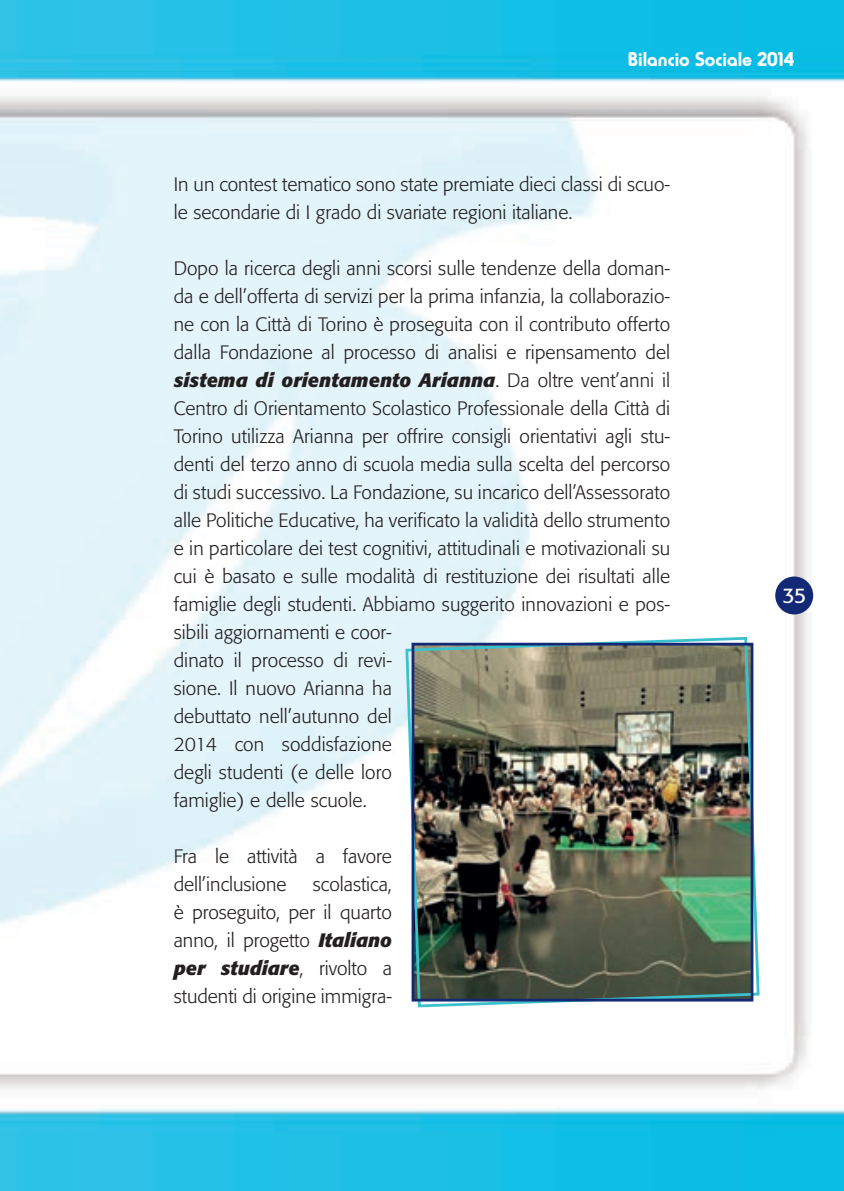
<style>
.page{position:relative;width:844px;height:1191px;background:#fff}
.page>*{position:absolute;margin:0;border:0;box-sizing:border-box;transform-origin:0 0}
.t1{font:700 21px "Horatio D";color:#fff}
.t2{font:21px "Formata";color:#fff}
.t3{font:300 19.25px/28px "Formata";letter-spacing:.005em;color:#231f20}
.s1{font-weight:700;font-style:italic}
</style>
<div class="page">
<img style="left:0;top:0;width:843px;height:1191px">
<div style="left:775px;top:576px;width:38px;height:38px;background:#142975;border-radius:50%"></div>
<img style="left:404px;top:635px;width:356px;height:373px">
<div style="left:411px;top:643px;width:342px;height:358px;border:3px solid #142975"></div>
<p class="t1" style="left:627px;top:47px;width:168px">Bilancio Sociale 2014</p>
<p class="t3" style="left:174px;top:170px;width:497px">In un contest tematico sono state premiate dieci classi di scuo&shy;le secondarie di I grado di svariate regioni italiane.</p>
<p class="t3" style="left:174px;top:254px;width:498px">Dopo la ricerca degli anni scorsi sulle tendenze della doman&shy;da e dell’offerta di servizi per la prima infanzia, la collaborazio&shy;ne con la Città di Torino è proseguita con il contributo offerto dalla Fondazione al processo di analisi e ripensamento del <span class="s1">sistema di orientamento Arianna</span>. Da oltre vent’anni il Centro di Orientamento Scolastico Professionale della Città di Torino utilizza Arianna per offrire consigli orientativi agli stu&shy;denti del terzo anno di scuola media sulla scelta del percorso di studi successivo. La Fondazione, su incarico dell’Assessorato alle Politiche Educative, ha verificato la validità dello strumento e in particolare dei test cognitivi, attitudinali e motivazionali su cui è basato e sulle modalità di restituzione dei risultati alle famiglie degli studenti. Abbiamo suggerito innovazioni e pos&shy;sibili aggiornamenti e coor-<br>dinato il processo di revi-<br>sione. Il nuovo Arianna ha<br>debuttato nell’autunno del<br>2014 con soddisfazione<br>degli studenti (e delle loro<br>famiglie) e delle scuole.</p>
<p class="t3" style="left:174px;top:842px;width:220px">Fra le attività a favore dell’inclusione</p>
<p class="t3" style="left:174px;top:870px;width:220px;text-align:justify;text-indent:139px">scolastica, è proseguito, per il quarto anno, il progetto <span class="s1">Italiano per studiare</span>, rivolto a studenti di origine immigra-</p>
<p class="t2" style="left:782px;top:583px;width:26px">35</p>
</div>
